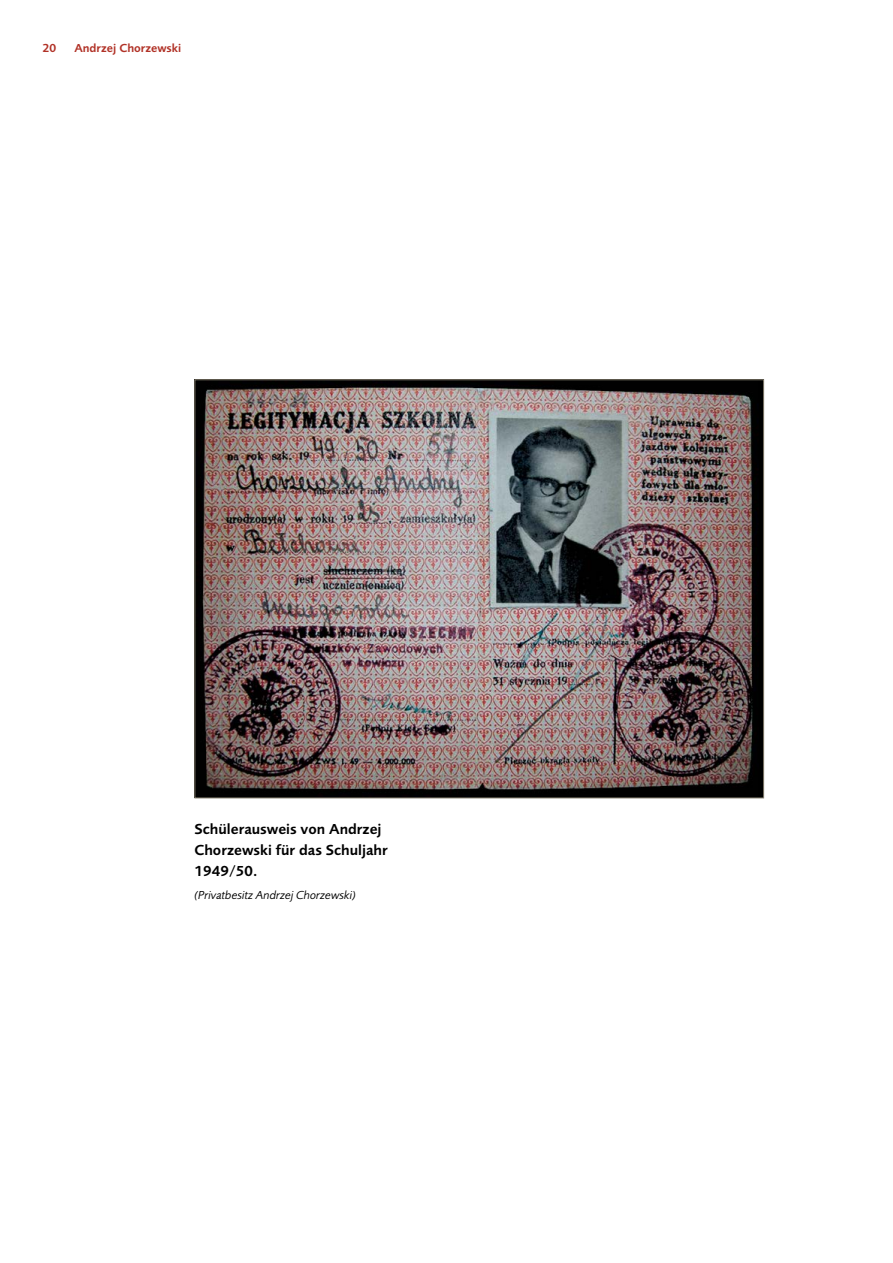
<style>
.page{position:relative;width:893px;height:1263px;background:#fff}
.page>*{position:absolute;margin:0;border:0;box-sizing:border-box;transform-origin:0 0}
.t1{font:15px/21px "Foundry Sans Demi CE";color:#000}
.t2{font:12px "Foundry Sans Book Italic CE";color:#000}
.t3{font:12px "Foundry Sans Demi CE";color:#b13227}
</style>
<div class="page">
<img style="left:196px;top:381px;width:566px;height:415px">
<p class="t3" style="left:43px;top:41px;width:15px">20</p>
<p class="t3" style="left:74px;top:41px;width:108px">Andrzej Chorzewski</p>
<p class="t1" style="left:194px;top:818px;width:195px">Schülerausweis von Andrzej<br>Chorzewski für das Schuljahr<br>1949/50.</p>
<p class="t2" style="left:194px;top:888px;width:163px">(Privatbesitz Andrzej Chorzewski)</p>
</div>
